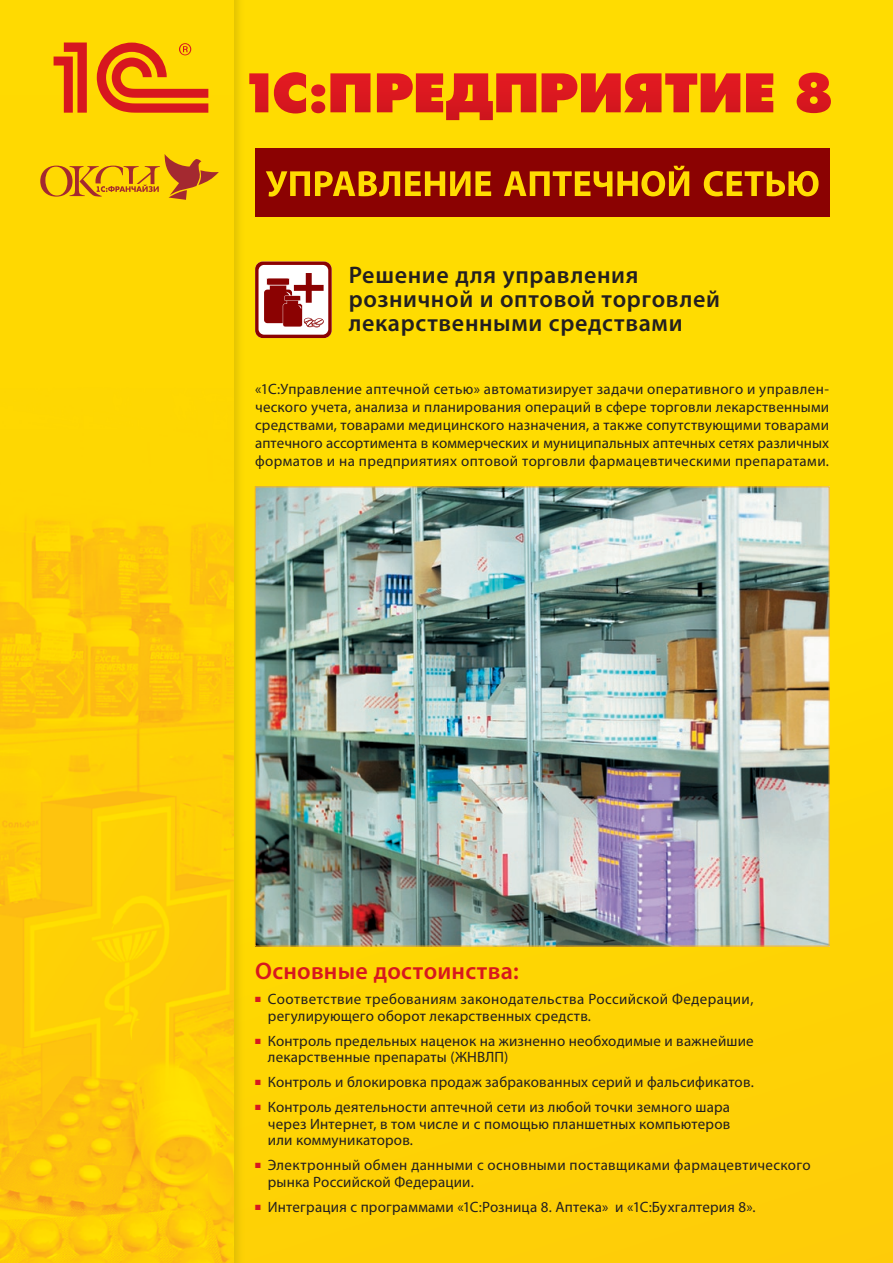
<style>
.page{position:relative;width:893px;height:1263px;background:#ffdc01}
.page>*{position:absolute;margin:0;border:0;box-sizing:border-box;transform-origin:0 0}
.t1{font:600 24px/24px "Myriad Pro";letter-spacing:.03em;color:#231f20}
.t2{font:600 24px "Myriad Pro";letter-spacing:.01em;color:#d7171f}
.t3{font:15px/16.5px "Myriad Pro";letter-spacing:.015em;color:#231f20}
</style>
<div class="page">
<div style="left:0;top:547px;width:893px;height:716px;background:#fed205"></div>
<div style="left:0;top:0;width:252px;height:1263px;background:#ccb004;opacity:.56"></div>
<img style="left:0;top:0;width:234px;height:1263px">
<svg style="left:97px;top:43px;width:111px;height:70px"></svg>
<svg style="left:54px;top:43px;width:33px;height:70px"></svg>
<div style="left:255px;top:149px;width:574px;height:68px;background:#8b0202"></div>
<svg style="left:249px;top:72px;width:582px;height:48px"></svg>
<svg style="left:266px;top:166px;width:553px;height:31px"></svg>
<svg style="left:255px;top:261px;width:77px;height:77px;background:#c88784"></svg>
<img style="left:257px;top:488px;width:571px;height:456px">
<svg style="left:40px;top:154px;width:179px;height:46px"></svg>
<h1 class="t1" style="left:349px;top:263px;width:373px">Решение для управления розничной и оптовой торговлей лекарственными средствами</h1>
<p class="t3" style="left:255px;top:380px;width:576px;line-height:18px;text-align:justify">«1С:Управление аптечной сетью» автоматизирует задачи оперативного и управлен&shy;ческого учета, анализа и планирования операций в сфере торговли лекарственными средствами, товарами медицинского назначения, а также сопутствующими товарами аптечного ассортимента в коммерческих и муниципальных аптечных сетях различных форматов и на предприятиях оптовой торговли фармацевтическими препаратами.</p>
<h1 class="t2" style="left:255px;top:956px;width:265px">Основные достоинства:</h1>
<p class="t3" style="left:268px;top:991px;width:487px;text-indent:-13px"><sup>■</sup> Соответствие требованиям законодательства Российской Федерации, регулирующего оборот лекарственных средств.</p>
<p class="t3" style="left:268px;top:1032px;width:487px;text-indent:-13px"><sup>■</sup> Контроль предельных наценок на жизненно необходимые и важнейшие лекарственные препараты (ЖНВЛП)</p>
<p class="t3" style="left:255px;top:1074px;width:500px"><sup>■</sup> Контроль и блокировка продаж забракованных серий и фальсификатов.</p>
<p class="t3" style="left:268px;top:1099px;width:464px;text-align:justify;text-indent:-13px"><sup>■</sup> Контроль деятельности аптечной сети из любой точки земного шара через Интернет, в том числе и с помощью планшетных компьютеров или коммуникаторов.</p>
<p class="t3" style="left:268px;top:1157px;width:544px;text-indent:-13px"><sup>■</sup> Электронный обмен данными с основными поставщиками фармацевтического рынка Российской Федерации.</p>
<p class="t3" style="left:255px;top:1198px;width:502px"><sup>■</sup> Интеграция с программами «1С:Розница 8. Аптека» и «1С:Бухгалтерия 8».</p>
</div>
